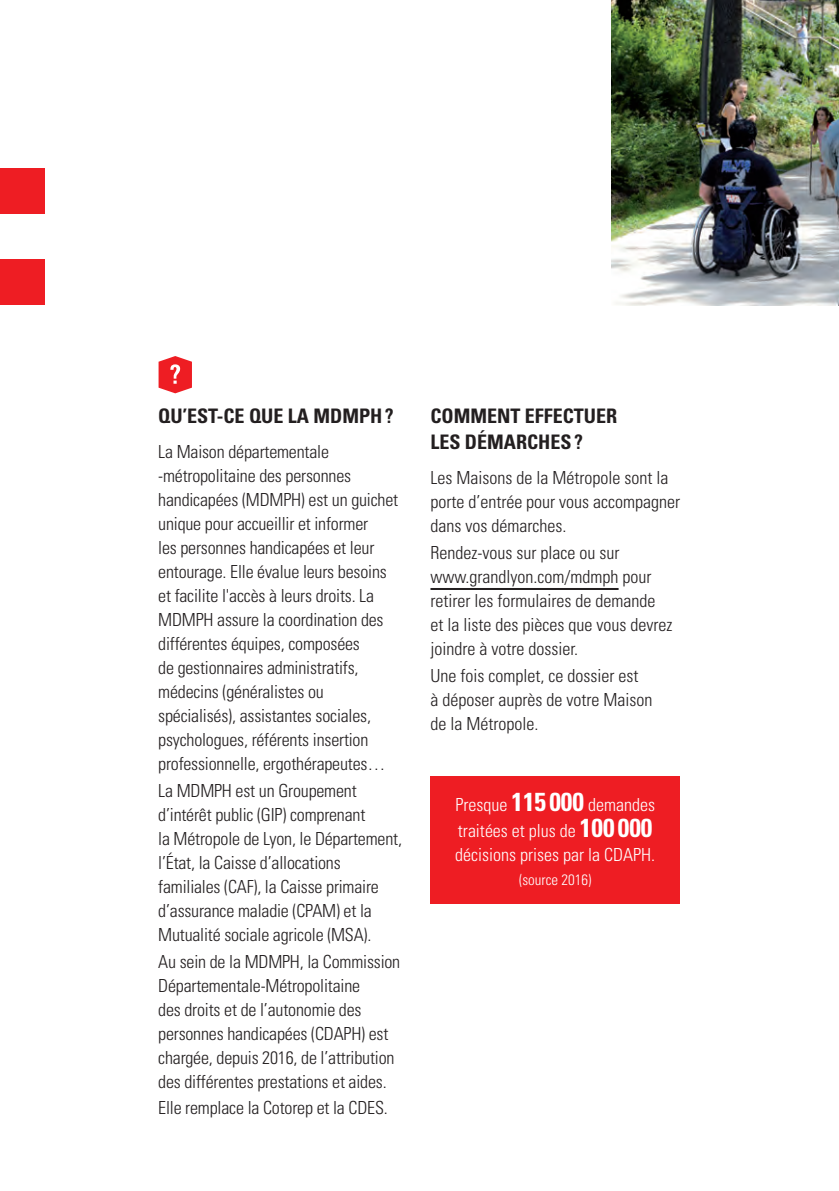
<style>
.page{position:relative;width:839px;height:1191px;background:#fff}
.page>*{position:absolute;margin:0;border:0;box-sizing:border-box;transform-origin:0 0}
.t1{font:700 condensed 20px/26px "Univers";color:#231f20}
.t2{font:300 condensed 18px/24px "Univers";letter-spacing:-.01em;color:#231f20}
.t3{font:300 condensed 18px/26px "Univers";color:#fff}
.t4{font:300 condensed 15px "Univers";color:#fff}
.s1{font-weight:700;font-size:26px}
</style>
<div class="page">
<div style="left:0;top:168px;width:45px;height:46px;background:#ee1d23"></div>
<div style="left:0;top:259px;width:45px;height:46px;background:#ee1d23"></div>
<div style="left:430px;top:775px;width:250px;height:127px;background:#ee1d23"></div>
<img style="left:612px;top:0;width:227px;height:305px">
<svg style="left:158px;top:356px;width:34px;height:37px"></svg>
<hr style="left:430px;top:588px;width:188px;height:2px;background:#231f20">
<p class="t1" style="left:158px;top:402px;width:237px">QU’EST-CE QUE LA MDMPH?</p>
<p class="t2" style="left:158px;top:439px;width:241px">La Maison départementale -métropolitaine des personnes handicapées (MDMPH) est un guichet unique pour accueillir et informer<br>les personnes handicapées et leur entourage. Elle évalue leurs besoins et facilite l'accès à leurs droits. La MDMPH assure la coordination des différentes équipes, composées<br>de gestionnaires administratifs, médecins (généralistes ou spécialisés), assistantes sociales, psychologues, référents insertion professionnelle, ergothérapeutes…</p>
<p class="t2" style="left:158px;top:778px;width:245px">La MDMPH est un Groupement d’intérêt public (GIP) comprenant<br>la Métropole de Lyon, le Département, l’État, la Caisse d’allocations familiales (CAF), la Caisse primaire d’assurance maladie (CPAM) et la Mutualité sociale agricole (MSA).</p>
<p class="t2" style="left:158px;top:949px;width:243px">Au sein de la MDMPH, la Commission Départementale-Métropolitaine<br>des droits et de l’autonomie des personnes handicapées (CDAPH) est chargée, depuis 2016, de l’attribution des différentes prestations et aides.</p>
<p class="t2" style="left:158px;top:1095px;width:231px">Elle remplace la Cotorep et la CDES.</p>
<p class="t1" style="left:430px;top:402px;width:188px">COMMENT EFFECTUER<br>LES DÉMARCHES?</p>
<p class="t2" style="left:430px;top:465px;width:251px">Les Maisons de la Métropole sont la porte d’entrée pour vous accompagner dans vos démarches.</p>
<p class="t2" style="left:430px;top:540px;width:243px">Rendez-vous sur place ou sur www.grandlyon.com/mdmph pour retirer les formulaires de demande et la liste des pièces que vous devrez joindre à votre dossier.</p>
<p class="t2" style="left:430px;top:663px;width:223px">Une fois complet, ce dossier est<br>à déposer auprès de votre Maison de la Métropole.</p>
<p class="t3" style="left:455px;top:791px;width:201px">Presque <span class="s1">115 000</span> demandes traitées et plus de <span class="s1">100 000</span></p>
<p class="t3" style="left:455px;top:841px;width:201px">décisions prises par la CDAPH.</p>
<p class="t4" style="left:519px;top:871px;width:74px">(source 2016)</p>
</div>
